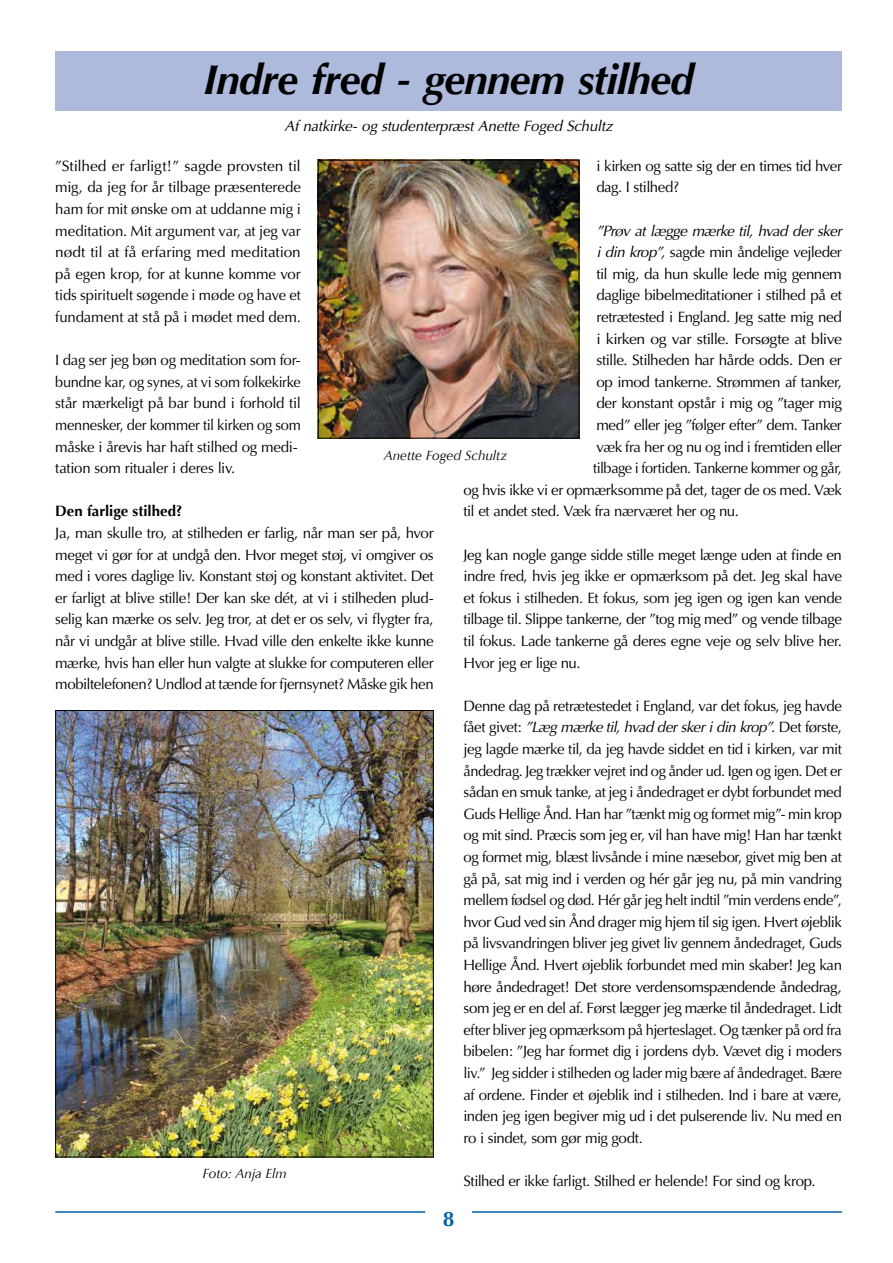
<style>
.page{position:relative;width:893px;height:1263px;background:#fff}
.page>*{position:absolute;margin:0;border:0;box-sizing:border-box;transform-origin:0 0}
.t1{font:italic 700 42px "Optima";letter-spacing:-.02em;color:#000}
.t2{font:700 21px "Optima";color:#0061a9}
.t3{font:15px/21.6px "Optima";letter-spacing:-.025em;color:#000;text-align:justify}
.t4{font:15px/21.6px "Optima";letter-spacing:-.025em;color:#000;text-align:justify;scale:1.04 1}
.t5{font:italic 15px "Optima";letter-spacing:-.015em;color:#000}
.t6{font:15px "Optima";letter-spacing:-.025em;color:#000;scale:1.05 1}
.t7{font:italic 15px "Optima";letter-spacing:-.035em;color:#000}
.t8{font:700 15px "Optima";color:#000}
.t9{font:italic 13.5px "Optima";letter-spacing:-.005em;color:#000}
.s1{font-style:italic}
</style>
<div class="page">
<div style="left:55px;top:51px;width:787px;height:60px;background:#aebadc"></div>
<img style="left:320px;top:162px;width:257px;height:274px">
<div style="left:318px;top:160px;width:261px;height:278px;border:1px solid #000"></div>
<img style="left:57px;top:712px;width:375px;height:443px">
<hr style="left:55px;top:1211px;width:370px;height:2px;background:#0061a9">
<hr style="left:472px;top:1211px;width:370px;height:2px;background:#0061a9">
<h1 class="t1" style="left:203px;top:55px;width:492px">Indre fred - gennem stilhed</h1>
<p class="t5" style="left:285px;top:118px;width:329px">Af natkirke- og studenterpræst Anette Foged Schultz</p>
<p class="t3" style="left:596px;top:155px;width:247px">i kirken og satte sig der en times tid hver dag. I stilhed?</p>
<p class="t7" style="left:596px;top:222px;width:247px">”Prøv at lægge mærke til, hvad der sker</p>
<p class="t3" style="left:596px;top:241px;width:247px"><span class="s1">i din krop”,</span> sagde min åndelige vejleder</p>
<p class="t3" style="left:596px;top:263px;width:247px">til mig, da hun skulle lede mig gennem</p>
<p class="t3" style="left:596px;top:285px;width:247px">daglige bibelmeditationer i stilhed på et</p>
<p class="t3" style="left:596px;top:306px;width:247px">retrætested i England. Jeg satte mig ned</p>
<p class="t6" style="left:596px;top:330px;width:235px">i kirken og var stille. Forsøgte at blive</p>
<p class="t3" style="left:596px;top:349px;width:247px">stille. Stilheden har hårde odds. Den er</p>
<p class="t3" style="left:596px;top:371px;width:247px">op imod tankerne. Strømmen af tanker,</p>
<p class="t3" style="left:596px;top:393px;width:247px">der konstant opstår i mig og ”tager mig</p>
<p class="t3" style="left:596px;top:414px;width:247px">med” eller jeg ”følger efter” dem. Tanker</p>
<p class="t3" style="left:596px;top:436px;width:247px">væk fra her og nu og ind i fremtiden eller</p>
<p class="t3" style="left:593px;top:457px;width:250px">tilbage i fortiden. Tankerne kommer og går,</p>
<p class="t3" style="left:463px;top:479px;width:380px">og hvis ikke vi er opmærksomme på det, tager de os med. Væk</p>
<p class="t3" style="left:463px;top:501px;width:277px">til et andet sted. Væk fra nærværet her og nu.</p>
<p class="t3" style="left:463px;top:544px;width:380px">Jeg kan nogle gange sidde stille meget længe uden at finde en indre fred, hvis jeg ikke er opmærksom på det. Jeg skal have et fokus i stilheden. Et fokus, som jeg igen og igen kan vende tilbage til. Slippe tankerne, der ”tog mig med” og vende tilbage til fokus. Lade tankerne gå deres egne veje og selv blive her.<br>Hvor jeg er lige nu.</p>
<p class="t3" style="left:463px;top:695px;width:380px">Denne dag på retrætestedet i England, var det fokus, jeg havde fået givet: <span class="s1">”Læg mærke til, hvad der sker i din krop”.</span> Det første, jeg lagde mærke til, da jeg havde siddet en tid i kirken, var mit åndedrag. Jeg trækker vejret ind og ånder ud. Igen og igen. Det er sådan en smuk tanke, at jeg i åndedraget er dybt forbundet med Guds Hellige Ånd. Han har ”tænkt mig og formet mig”- min krop og mit sind. Præcis som jeg er, vil han have mig! Han har tænkt og formet mig, blæst livsånde i mine næsebor, givet mig ben at gå på, sat mig ind i verden og hér går jeg nu, på min vandring mellem fødsel og død. Hér går jeg helt indtil ”min verdens ende”, hvor Gud ved sin Ånd drager mig hjem til sig igen. Hvert øjeblik på livsvandringen bliver jeg givet liv gennem åndedraget, Guds Hellige Ånd. Hvert øjeblik forbundet med min skaber! Jeg kan høre åndedraget! Det store verdensomspændende åndedrag, som jeg er en del af. Først lægger jeg mærke til åndedraget. Lidt efter bliver jeg opmærksom på hjerteslaget. Og tænker på ord fra bibelen: ”Jeg har formet dig i jordens dyb. Vævet dig i moders liv.” Jeg sidder i stilheden og lader mig bære af åndedraget. Bære af ordene. Finder et øjeblik ind i stilheden. Ind i bare at være, inden jeg igen begiver mig ud i det pulserende liv. Nu med en ro i sindet, som gør mig godt.</p>
<p class="t3" style="left:463px;top:1170px;width:354px">Stilhed er ikke farligt. Stilhed er helende! For sind og krop.</p>
<p class="t4" style="left:55px;top:155px;width:238px">”Stilhed er farligt!” sagde provsten til mig, da jeg for år tilbage præsenterede ham for mit ønske om at uddanne mig i meditation. Mit argument var, at jeg var nødt til at få erfaring med meditation på egen krop, for at kunne komme vor tids spirituelt søgende i møde og have et fundament at stå på i mødet med dem.</p>
<p class="t3" style="left:55px;top:349px;width:247px;text-align:left">I dag ser jeg bøn og meditation som for&shy;bundne kar, og synes, at vi som folkekirke står mærkeligt på bar bund i forhold til mennesker, der kommer til kirken og som måske i årevis har haft stilhed og medi&shy;tation som ritualer i deres liv.</p>
<p class="t8" style="left:55px;top:503px;width:129px">Den farlige stilhed?</p>
<p class="t3" style="left:55px;top:522px;width:380px">Ja, man skulle tro, at stilheden er farlig, når man ser på, hvor meget vi gør for at undgå den. Hvor meget støj, vi omgiver os med i vores daglige liv. Konstant støj og konstant aktivitet. Det er farligt at blive stille! Der kan ske dét, at vi i stilheden plud&shy;selig kan mærke os selv. Jeg tror, at det er os selv, vi flygter fra, når vi undgår at blive stille. Hvad ville den enkelte ikke kunne mærke, hvis han eller hun valgte at slukke for computeren eller mobiltelefonen? Undlod at tænde for fjernsynet? Måske gik hen</p>
<p class="t9" style="left:384px;top:447px;width:125px">Anette Foged Schultz</p>
<p class="t9" style="left:202px;top:1166px;width:86px">Foto: Anja Elm</p>
<h2 class="t2" style="left:443px;top:1206px;width:13px">8</h2>
</div>
